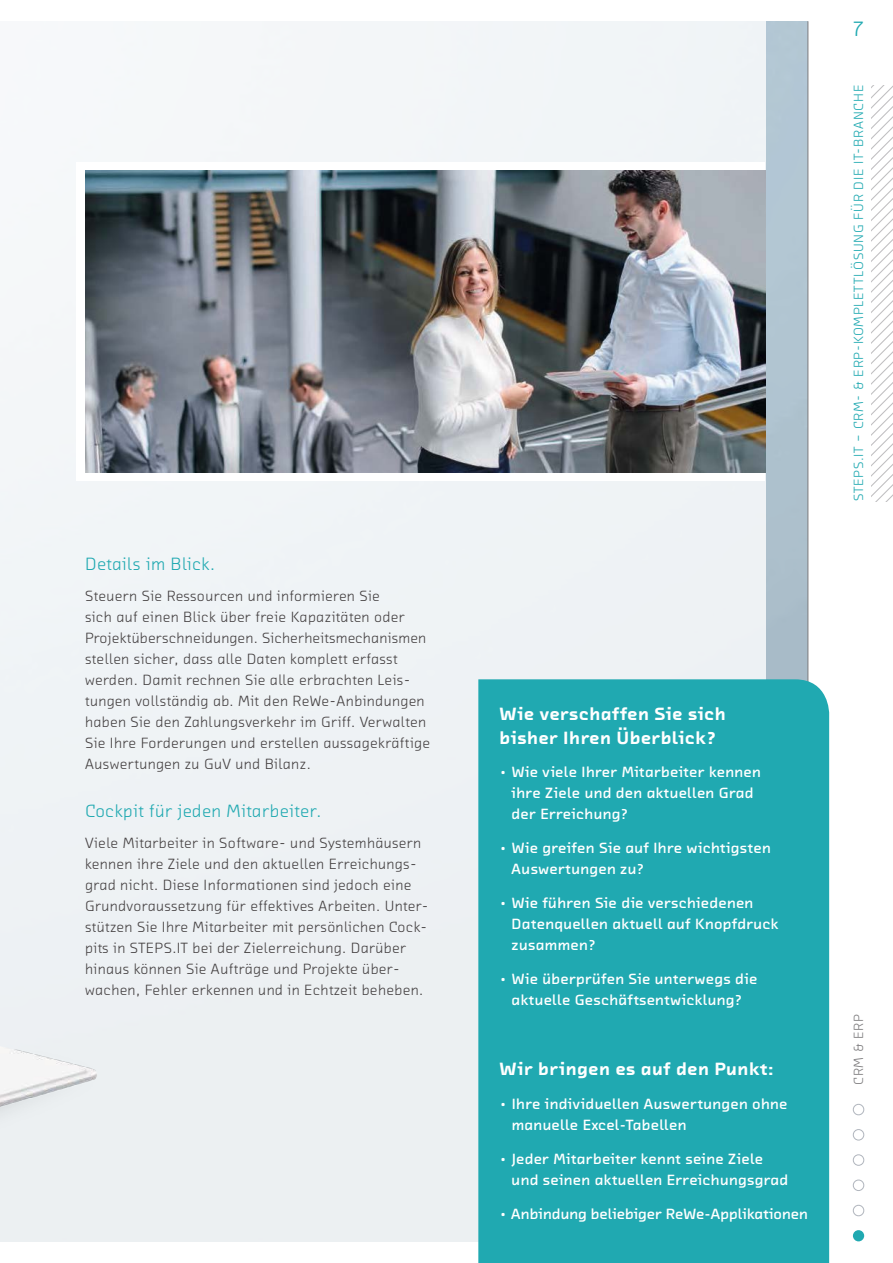
<style>
.page{position:relative;width:893px;height:1263px;background:#fff}
.page>*{position:absolute;margin:0;border:0;box-sizing:border-box;transform-origin:0 0}
.t1{font:21px "Chambers Sans OT";color:#20a9b1}
.t2{font:900 18px/24px "Chambers Sans OT";letter-spacing:.02em;color:#fff}
.t3{font:18px "Chambers Sans OT";letter-spacing:.03em;color:#20a9b1}
.t4{font:15px/21px "Chambers Sans OT";letter-spacing:.02em;color:#444041}
.t5{font:700 15px/21px "Chambers Sans OT";letter-spacing:.02em;color:#fff}
.t6{font:13.5px "Chambers Sans OT";letter-spacing:.06em;color:#20a9b1}
.t7{font:13.5px "Chambers Sans OT";letter-spacing:.06em;color:#7d7c7e}
</style>
<div class="page">
<img style="left:765px;top:21px;width:42px;height:658px">
<div style="left:0;top:0;width:765px;height:1263px;background:#eff3f5"></div>
<img style="left:0;top:1049px;width:143px;height:214px">
<div style="left:77px;top:162px;width:688px;height:318px;background:#fff"></div>
<img style="left:85px;top:170px;width:680px;height:302px">
<hr style="left:807px;top:21px;width:1px;height:1221px;background:#7d7c7e">
<div style="left:853px;top:1230px;width:11px;height:11px;background:#20a9b1;border-radius:50%"></div>
<div style="left:853px;top:1205px;width:11px;height:11px;border:1px solid #b0b5bd;border-radius:50%"></div>
<div style="left:853px;top:1180px;width:11px;height:11px;border:1px solid #b0b5bd;border-radius:50%"></div>
<div style="left:853px;top:1129px;width:11px;height:11px;border:1px solid #b0b5bd;border-radius:50%"></div>
<div style="left:853px;top:1154px;width:11px;height:12px;border:1px solid #b0b5bd;border-radius:50%"></div>
<div style="left:853px;top:1104px;width:11px;height:11px;border:1px solid #b0b5bd;border-radius:50%"></div>
<svg style="left:872px;top:85px;width:21px;height:416px"></svg>
<div style="left:478px;top:679px;width:351px;height:584px;background:#20a9b1"></div>
<p class="t3" style="left:85px;top:553px;width:132px">Details im Blick.</p>
<p class="t4" style="left:85px;top:585px;width:346px">Steuern Sie Ressourcen und informieren Sie<br>sich auf einen Blick über freie Kapazitäten oder Projektüberschneidungen. Sicherheitsmechanismen stellen sicher, dass alle Daten komplett erfasst werden. Damit rechnen Sie alle erbrachten Leis&shy;tungen vollständig ab. Mit den ReWe-Anbindungen haben Sie den Zahlungsverkehr im Griff. Verwalten Sie Ihre Forderungen und erstellen aussagekräftige Auswertungen zu GuV und Bilanz.</p>
<p class="t3" style="left:85px;top:799px;width:238px">Cockpit für jeden Mitarbeiter.</p>
<p class="t4" style="left:85px;top:832px;width:343px">Viele Mitarbeiter in Software- und Systemhäusern kennen ihre Ziele und den aktuellen Erreichungs&shy;grad nicht. Diese Informationen sind jedoch eine Grundvoraussetzung für effektives Arbeiten. Unter&shy;stützen Sie Ihre Mitarbeiter mit persönlichen Cock&shy;pits in STEPS.IT bei der Zielerreichung. Darüber hinaus können Sie Aufträge und Projekte über&shy;wachen, Fehler erkennen und in Echtzeit beheben.</p>
<h1 class="t1" style="left:852px;top:16px;width:14px">7</h1>
<p class="t6" style="left:850px;top:501px;width:418px;rotate:-90deg">STEPS.IT – CRM- &amp; ERP-KOMPLETTLÖSUNG FÜR DIE IT-BRANCHE</p>
<p class="t2" style="left:500px;top:701px;width:227px">Wie verschaffen Sie sich bisher Ihren Überblick?</p>
<p class="t5" style="left:512px;top:761px;width:251px;text-indent:-12px">• Wie viele Ihrer Mitarbeiter kennen ihre Ziele und den aktuellen Grad der Erreichung?</p>
<p class="t5" style="left:512px;top:837px;width:261px;text-indent:-12px">• Wie greifen Sie auf Ihre wichtigsten<br>Auswertungen zu?</p>
<p class="t5" style="left:512px;top:892px;width:268px;text-indent:-12px">• Wie führen Sie die verschiedenen<br>Datenquellen aktuell auf Knopfdruck zusammen?</p>
<p class="t5" style="left:500px;top:968px;width:259px;text-align:center">• Wie überprüfen Sie unterwegs die aktuelle Geschäftsentwicklung?</p>
<p class="t2" style="left:500px;top:1056px;width:275px">Wir bringen es auf den Punkt:</p>
<p class="t5" style="left:512px;top:1093px;width:277px;text-indent:-12px">• Ihre individuellen Auswertungen ohne manuelle Excel-Tabellen</p>
<p class="t5" style="left:512px;top:1148px;width:278px;text-indent:-12px">• Jeder Mitarbeiter kennt seine Ziele und seinen aktuellen Erreichungsgrad</p>
<p class="t5" style="left:500px;top:1202px;width:310px">• Anbindung beliebiger ReWe-Applikationen</p>
<p class="t7" style="left:850px;top:1085px;width:73px;rotate:-90deg">CRM &amp; ERP</p>
</div>
